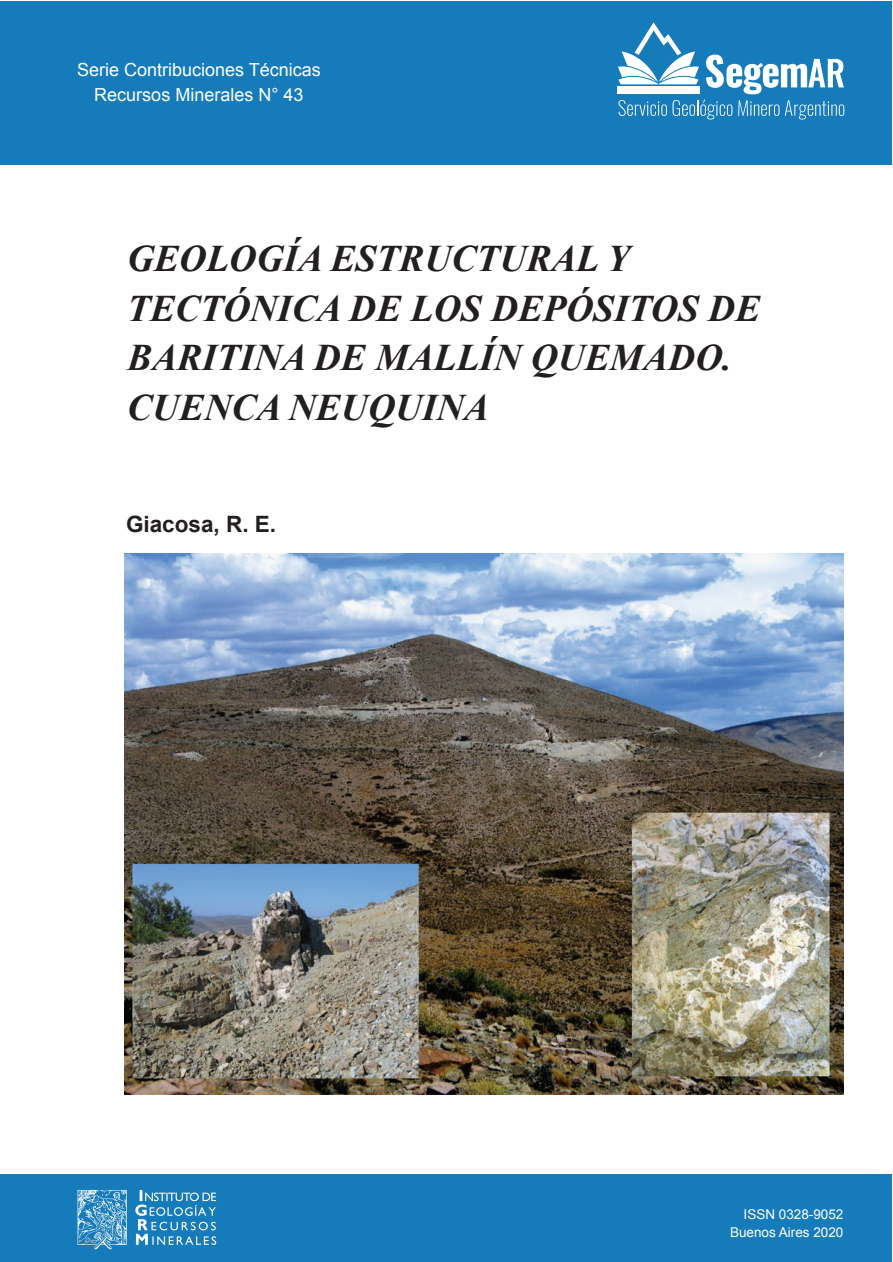
<style>
.page{position:relative;width:893px;height:1262px;background:#fff}
.page>*{position:absolute;margin:0;border:0;box-sizing:border-box;transform-origin:0 0}
.t1{font:italic 700 37.5px/49.5px "Times New Roman";color:#231f20}
.t2{font:700 22.5px "Arial";color:#231f20}
.t3{font:18px/24.6px "Arial";color:#fff;text-align:center}
.t4{font:13.5px/18.5px "Arial";color:#fff;text-align:right}
</style>
<div class="page">
<div style="left:0;top:1px;width:891px;height:164px;background:#167bba"></div>
<div style="left:0;top:1174px;width:891px;height:87px;background:#167bba"></div>
<svg style="left:135px;top:1190px;width:81px;height:54px"></svg>
<svg style="left:78px;top:1190px;width:49px;height:59px"></svg>
<img style="left:124px;top:553px;width:718px;height:541px">
<svg style="left:618px;top:22px;width:80px;height:62px"></svg>
<div style="left:617px;top:86px;width:82px;height:8px;background:#fff"></div>
<svg style="left:706px;top:55px;width:137px;height:39px"></svg>
<svg style="left:618px;top:100px;width:48px;height:16px"></svg>
<svg style="left:672px;top:100px;width:60px;height:19px"></svg>
<svg style="left:738px;top:100px;width:106px;height:19px"></svg>
<p class="t3" style="left:77px;top:58px;width:245px">Serie Contribuciones Técnicas<br>Recursos Minerales N° 43</p>
<p class="t1" style="left:127px;top:234px;width:634px">GEOLOGÍA ESTRUCTURAL Y<br>TECTÓNICA DE LOS DEPÓSITOS DE<br>BARITINA DE MALLÍN QUEMADO.<br>CUENCA NEUQUINA</p>
<p class="t2" style="left:126px;top:512px;width:152px">Giacosa, R. E.</p>
<p class="t4" style="left:730px;top:1204px;width:115px">ISSN 0328-9052<br>Buenos Aires 2020</p>
</div>
